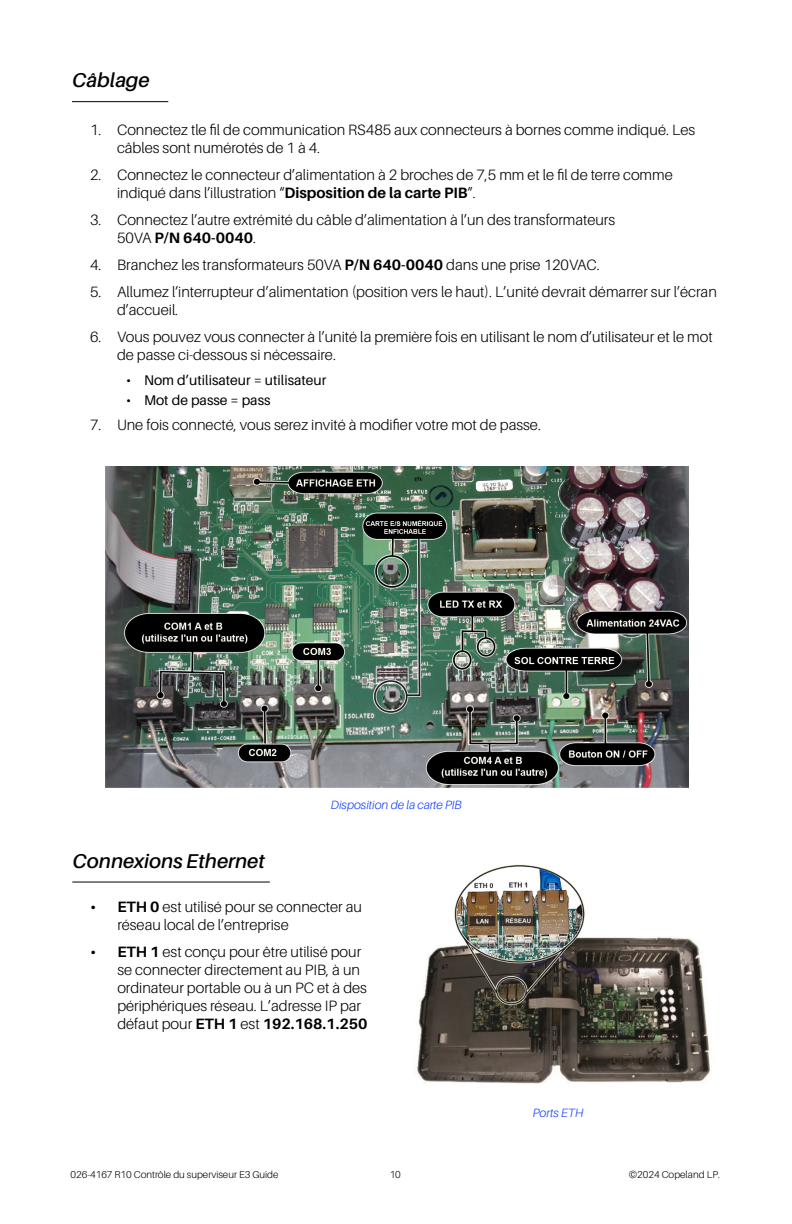
<style>
.page{position:relative;width:792px;height:1224px;background:#fff}
.page>*{position:absolute;margin:0;border:0;box-sizing:border-box;transform-origin:0 0}
.t1{font:italic 600 20px "Aileron";color:#000}
.t2{font:300 15px/18px "Aileron";color:#000}
.t3{font:14px "Aileron";color:#000}
.t4{font:italic 300 12px "Aileron";color:#0f3cff}
.t5{font:300 10px "Aileron";color:#000}
.s1{font-weight:700}
</style>
<div class="page">
<img style="left:105px;top:466px;width:584px;height:322px">
<hr style="left:72px;top:882px;width:198px;height:1px;background:#000">
<img style="left:416px;top:864px;width:295px;height:220px">
<hr style="left:72px;top:101px;width:96px;height:1px;background:#000">
<h1 class="t1" style="left:72px;top:69px;width:79px">Câblage</h1>
<p class="t2" style="left:117px;top:121px;width:580px;text-indent:-27px">1. Connectez tle fil de communication RS485 aux connecteurs à bornes comme indiqué. Les câbles sont numérotés de 1 à 4.</p>
<p class="t2" style="left:117px;top:166px;width:557px;text-indent:-27px">2. Connectez le connecteur d’alimentation à 2 broches de 7,5 mm et le fil de terre comme indiqué dans l’illustration “<span class="s1">Disposition de la carte PIB</span>”.</p>
<p class="t2" style="left:117px;top:211px;width:500px;text-indent:-27px">3. Connectez l’autre extrémité du câble d’alimentation à l’un des transformateurs<br>50VA <span class="s1">P/N 640-0040</span>.</p>
<p class="t2" style="left:90px;top:256px;width:511px">4. Branchez les transformateurs 50VA <span class="s1">P/N 640-0040</span> dans une prise 120VAC.</p>
<p class="t2" style="left:117px;top:283px;width:601px;text-indent:-27px">5. Allumez l’interrupteur d’alimentation (position vers le haut). L’unité devrait démarrer sur l’écran d’accueil.</p>
<p class="t2" style="left:117px;top:328px;width:597px;text-indent:-27px">6. Vous pouvez vous connecter à l’unité la première fois en utilisant le nom d’utilisateur et le mot de passe ci-dessous si nécessaire.</p>
<p class="t3" style="left:126px;top:373px;width:202px">• Nom d’utilisateur = utilisateur</p>
<p class="t3" style="left:126px;top:393px;width:146px">• Mot de passe = pass</p>
<p class="t2" style="left:90px;top:416px;width:452px">7. Une fois connecté, vous serez invité à modifier votre mot de passe.</p>
<h1 class="t1" style="left:72px;top:850px;width:194px">Connexions Ethernet</h1>
<p class="t4" style="left:331px;top:799px;width:133px">Disposition de la carte PIB</p>
<p class="t2" style="left:117px;top:898px;width:246px;text-indent:-27px"><span class="s1">• ETH 0</span> est utilisé pour se connecter au réseau local de l’entreprise</p>
<p class="t2" style="left:117px;top:943px;width:252px;text-indent:-27px"><span class="s1">• ETH 1</span> est conçu pour être utilisé pour se connecter directement au PIB, à un ordinateur portable ou à un PC et à des périphériques réseau. L’adresse IP par défaut pour <span class="s1">ETH 1</span> est <span class="s1">192.168.1.250</span></p>
<p class="t4" style="left:533px;top:1106px;width:52px">Ports ETH</p>
<p class="t5" style="left:71px;top:1169px;width:210px">026-4167 R10 Contrôle du superviseur E3 Guide</p>
<p class="t5" style="left:390px;top:1169px;width:13px">10</p>
<p class="t5" style="left:629px;top:1169px;width:93px">©2024 Copeland LP.</p>
</div>
